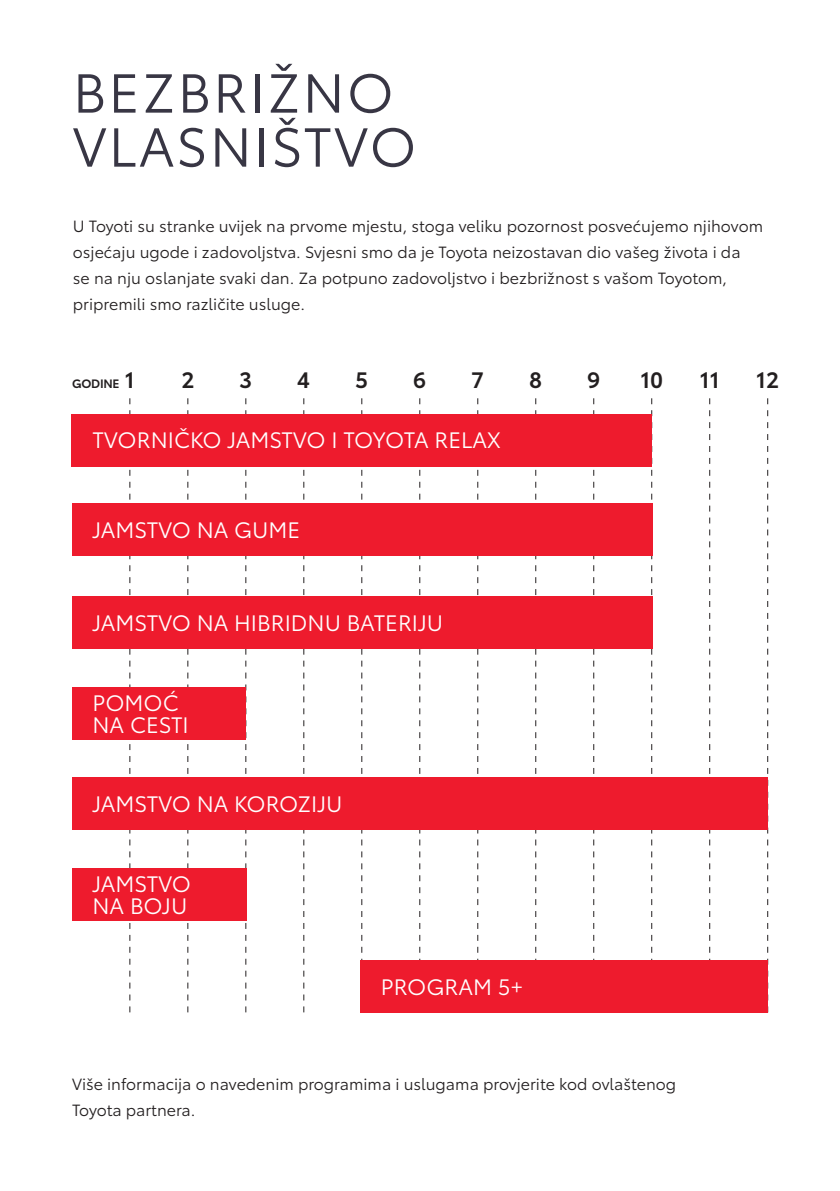
<style>
.page{position:relative;width:840px;height:1191px;background:#fff}
.page>*{position:absolute;margin:0;border:0;box-sizing:border-box;transform-origin:0 0}
.t1{font:54px/54px "Toyota Type";letter-spacing:.04em;color:#383644}
.t2{font:22px/22px "Toyota Type";color:#fff}
.t3{font:600 22px "Toyota Type";color:#231f20}
.t4{font:16px/26px "Toyota Type";color:#231f20}
.t5{font:600 12px "Toyota Type";letter-spacing:-.02em;color:#231f20}
</style>
<div class="page">
<svg style="left:187px;top:398px;width:1px;height:614px"></svg>
<svg style="left:419px;top:398px;width:1px;height:562px"></svg>
<svg style="left:651px;top:398px;width:1px;height:562px"></svg>
<svg style="left:303px;top:398px;width:1px;height:614px"></svg>
<svg style="left:535px;top:398px;width:1px;height:562px"></svg>
<svg style="left:767px;top:398px;width:1px;height:614px"></svg>
<svg style="left:129px;top:398px;width:1px;height:614px"></svg>
<svg style="left:361px;top:398px;width:1px;height:562px"></svg>
<svg style="left:593px;top:398px;width:1px;height:562px"></svg>
<svg style="left:245px;top:398px;width:1px;height:614px"></svg>
<svg style="left:477px;top:398px;width:1px;height:562px"></svg>
<svg style="left:709px;top:398px;width:1px;height:562px"></svg>
<div style="left:72px;top:414px;width:579px;height:52px;background:#ee1b2d"></div>
<div style="left:72px;top:687px;width:174px;height:52px;background:#ee1b2d"></div>
<div style="left:72px;top:596px;width:579px;height:52px;background:#ee1b2d"></div>
<div style="left:72px;top:503px;width:579px;height:52px;background:#ee1b2d"></div>
<div style="left:72px;top:777px;width:695px;height:52px;background:#ee1b2d"></div>
<div style="left:72px;top:868px;width:174px;height:52px;background:#ee1b2d"></div>
<div style="left:360px;top:960px;width:407px;height:52px;background:#ee1b2d"></div>
<h1 class="t1" style="left:73px;top:62px;width:345px">BEZBRIŽNO<br>VLASNIŠTVO</h1>
<p class="t4" style="left:73px;top:212px;width:691px">U Toyoti su stranke uvijek na prvome mjestu, stoga veliku pozornost posvećujemo njihovom osjećaju ugode i zadovoljstva. Svjesni smo da je Toyota neizostavan dio vašeg života i da<br>se na nju oslanjate svaki dan. Za potpuno zadovoljstvo i bezbrižnost s vašom Toyotom, pripremili smo različite usluge.</p>
<h2 class="t3" style="left:125px;top:363px;width:11px">1</h2>
<h2 class="t3" style="left:181px;top:363px;width:15px">2</h2>
<h2 class="t3" style="left:239px;top:363px;width:15px">3</h2>
<h2 class="t3" style="left:297px;top:363px;width:15px">4</h2>
<h2 class="t3" style="left:355px;top:363px;width:15px">5</h2>
<h2 class="t3" style="left:413px;top:363px;width:15px">6</h2>
<h2 class="t3" style="left:471px;top:363px;width:15px">7</h2>
<h2 class="t3" style="left:529px;top:363px;width:15px">8</h2>
<h2 class="t3" style="left:587px;top:363px;width:15px">9</h2>
<h2 class="t3" style="left:640px;top:363px;width:24px">10</h2>
<h2 class="t3" style="left:699px;top:363px;width:21px">11</h2>
<h2 class="t3" style="left:755px;top:363px;width:24px">12</h2>
<p class="t5" style="left:72px;top:375px;width:49px">GODINE</p>
<h2 class="t2" style="left:92px;top:428px;width:410px">TVORNIČKO JAMSTVO I TOYOTA RELAX</h2>
<h2 class="t2" style="left:92px;top:517px;width:209px">JAMSTVO NA GUME</h2>
<h2 class="t2" style="left:92px;top:610px;width:352px">JAMSTVO NA HIBRIDNU BATERIJU</h2>
<h2 class="t2" style="left:92px;top:690px;width:98px">POMOĆ<br>NA CESTI</h2>
<h2 class="t2" style="left:92px;top:791px;width:251px">JAMSTVO NA KOROZIJU</h2>
<h2 class="t2" style="left:92px;top:871px;width:100px">JAMSTVO<br>NA BOJU</h2>
<h2 class="t2" style="left:380px;top:974px;width:144px">PROGRAM 5+</h2>
<p class="t4" style="left:72px;top:1070px;width:605px">Više informacija o navedenim programima i uslugama provjerite kod ovlaštenog<br>Toyota partnera.</p>
</div>
